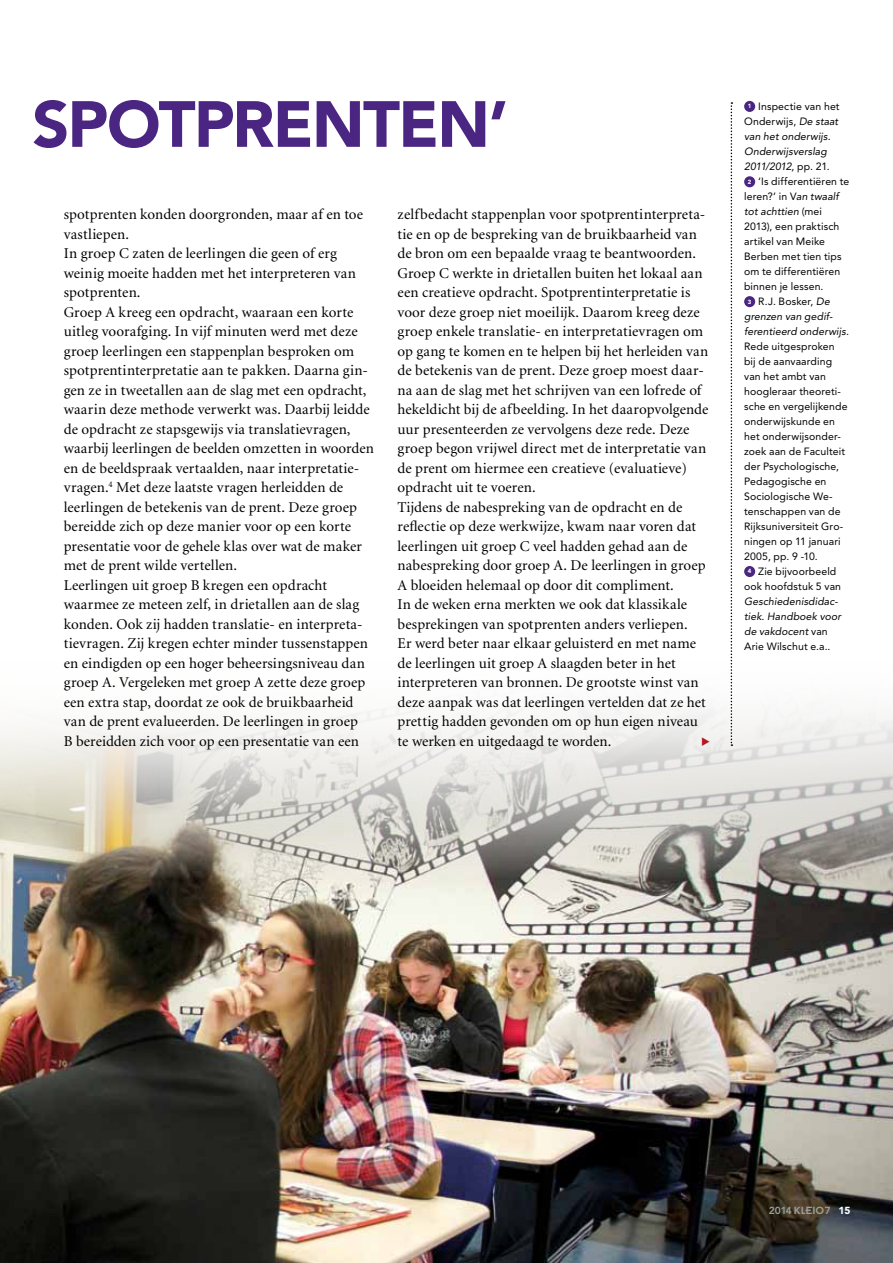
<style>
.page{position:relative;width:893px;height:1263px;background:#fff}
.page>*{position:absolute;margin:0;border:0;box-sizing:border-box;transform-origin:0 0}
.t1{font:900 64.5px "Avenir";letter-spacing:.06em;color:#4b2582}
.t2{font:15px/19.5px "Minion";letter-spacing:.005em;color:#000}
.t3{font:10.5px/15px "Avenir";letter-spacing:.01em;color:#000}
.t4{font:italic 10.5px/15px "Avenir";letter-spacing:.01em;color:#000}
.t5{font:italic 10.5px "Avenir";letter-spacing:-.04em;color:#000}
.t6{font:800 10.2px "Avenir";color:#9c9e9f}
.t7{font:900 6px "Avenir";color:#fff}
.s1{font-style:italic}
.s2{font-style:normal}
.s3{font-family:"Futura T";font-weight:600;font-size:10.8px}
.s4{font-family:"Insignia";font-weight:400;font-size:11.55px}
.s5{font-weight:900;color:#fff}
</style>
<div class="page">
<img style="left:0;top:878px;width:893px;height:385px">
<svg style="left:0;top:644px;width:893px;height:234px"></svg>
<svg style="left:731px;top:102px;width:1px;height:644px"></svg>
<div style="left:744px;top:101px;width:11px;height:11px;background:#4b2582;border-radius:50%"></div>
<div style="left:744px;top:176px;width:11px;height:11px;background:#4b2582;border-radius:50%"></div>
<div style="left:744px;top:296px;width:11px;height:11px;background:#4b2582;border-radius:50%"></div>
<div style="left:744px;top:566px;width:11px;height:11px;background:#4b2582;border-radius:50%"></div>
<svg style="left:702px;top:738px;width:8px;height:8px"></svg>
<h1 class="t1" style="left:32px;top:85px;width:477px">SPOTPRENTEN’</h1>
<p class="t2" style="left:64px;top:205px;width:312px">spotprenten konden doorgronden, maar af en toe vastliepen.<br>In groep C zaten de leerlingen die geen of erg weinig moeite hadden met het interpreteren van spotprenten.<br>Groep A kreeg een opdracht, waaraan een korte uitleg voorafging. In vijf minuten werd met deze groep leerlingen een stappenplan besproken om spotprentinterpretatie aan te pakken. Daarna gin&shy;gen ze in tweetallen aan de slag met een opdracht, waarin deze methode verwerkt was. Daarbij leidde de opdracht ze stapsgewijs via translatievragen, waarbij leerlingen de beelden omzetten in woorden en de beeldspraak vertaalden, naar interpretatie&shy;vragen.<sup>4</sup> Met deze laatste vragen herleidden de leerlingen de betekenis van de prent. Deze groep bereidde zich op deze manier voor op een korte presentatie voor de gehele klas over wat de maker met de prent wilde vertellen.<br>Leerlingen uit groep B kregen een opdracht waarmee ze meteen zelf, in drietallen aan de slag konden. Ook zij hadden translatie- en interpreta&shy;tievragen. Zij kregen echter minder tussenstappen en eindigden op een hoger beheersingsniveau dan groep A. Vergeleken met groep A zette deze groep een extra stap, doordat ze ook de bruikbaarheid van de prent evalueerden. De leerlingen in groep<br>B bereidden zich voor op een presentatie van een</p>
<p class="t2" style="left:398px;top:205px;width:312px">zelfbedacht stappenplan voor spotprentinterpreta&shy;tie en op de bespreking van de bruikbaarheid van de bron om een bepaalde vraag te beantwoorden.<br>Groep C werkte in drietallen buiten het lokaal aan een creatieve opdracht. Spotprentinterpretatie is voor deze groep niet moeilijk. Daarom kreeg deze groep enkele translatie- en interpretatievragen om op gang te komen en te helpen bij het herleiden van de betekenis van de prent. Deze groep moest daar&shy;na aan de slag met het schrijven van een lofrede of hekeldicht bij de afbeelding. In het daaropvolgende uur presenteerden ze vervolgens deze rede. Deze groep begon vrijwel direct met de interpretatie van de prent om hiermee een creatieve (evaluatieve) opdracht uit te voeren.<br>Tijdens de nabespreking van de opdracht en de reflectie op deze werkwijze, kwam naar voren dat leerlingen uit groep C veel hadden gehad aan de nabespreking door groep A. De leerlingen in groep A bloeiden helemaal op door dit compliment.<br>In de weken erna merkten we ook dat klassikale besprekingen van spotprenten anders verliepen.<br>Er werd beter naar elkaar geluisterd en met name de leerlingen uit groep A slaagden beter in het interpreteren van bronnen. De grootste winst van deze aanpak was dat leerlingen vertelden dat ze het prettig hadden gevonden om op hun eigen niveau te werken en uitgedaagd te worden.</p>
<p class="t3" style="left:758px;top:99px;width:83px">Inspectie van het</p>
<p class="t3" style="left:744px;top:114px;width:96px">Onderwijs, <span class="s1">De staat</span></p>
<p class="t4" style="left:744px;top:129px;width:88px">van het onderwijs.</p>
<p class="t4" style="left:744px;top:144px;width:84px">Onderwijsverslag</p>
<p class="t5" style="left:744px;top:160px;width:87px">2011/2012<span class="s2">, pp. 21.</span></p>
<p class="t3" style="left:758px;top:174px;width:93px">‘Is differentiëren te</p>
<p class="t3" style="left:744px;top:189px;width:96px">leren?’ in V<span class="s1">an twaalf</span></p>
<p class="t4" style="left:744px;top:204px;width:79px">tot achttien <span class="s2">(mei</span></p>
<p class="t3" style="left:744px;top:219px;width:97px">2013), een praktisch</p>
<p class="t3" style="left:744px;top:234px;width:82px">artikel van Meike</p>
<p class="t3" style="left:744px;top:249px;width:99px">Berben met tien tips</p>
<p class="t3" style="left:744px;top:264px;width:98px">om te differentiëren</p>
<p class="t3" style="left:744px;top:279px;width:81px">binnen je lessen.</p>
<p class="t3" style="left:758px;top:294px;width:73px">R.J. Bosker, <span class="s1">De</span></p>
<p class="t4" style="left:744px;top:309px;width:90px">grenzen van gedif-</p>
<p class="t4" style="left:744px;top:324px;width:106px">ferentieerd onderwijs.</p>
<p class="t3" style="left:744px;top:339px;width:105px">Rede uitgesproken bij de aanvaarding van het ambt van hoogleraar theoreti&shy;sche en vergelijkende onderwijskunde en het onderwijsonder&shy;zoek aan de Faculteit der Psychologische,<br>Pedagogische en<br>Sociologische We&shy;tenschappen van de<br>Rijksuniversiteit Gro&shy;ningen op 11 januari<br>2005, pp. 9 -10.</p>
<p class="t3" style="left:744px;top:564px;width:98px;text-indent:14px">Zie bijvoorbeeld ook hoofdstuk 5 van</p>
<p class="t4" style="left:744px;top:594px;width:99px">Geschiedenisdidac&shy;tiek. Handboek voor de vakdocent <span class="s2">van<br>Arie Wilschut e.a..</span></p>
<p class="t7" style="left:748px;top:103px;width:5px">1</p>
<p class="t7" style="left:748px;top:178px;width:5px">2</p>
<p class="t7" style="left:748px;top:298px;width:5px">3</p>
<p class="t7" style="left:748px;top:568px;width:5px">4</p>
<p class="t6" style="left:769px;top:1204px;width:83px">2014 <span class="s3">kl</span><span class="s4">e</span><span class="s3">io</span>7 <span class="s5">15</span></p>
</div>
